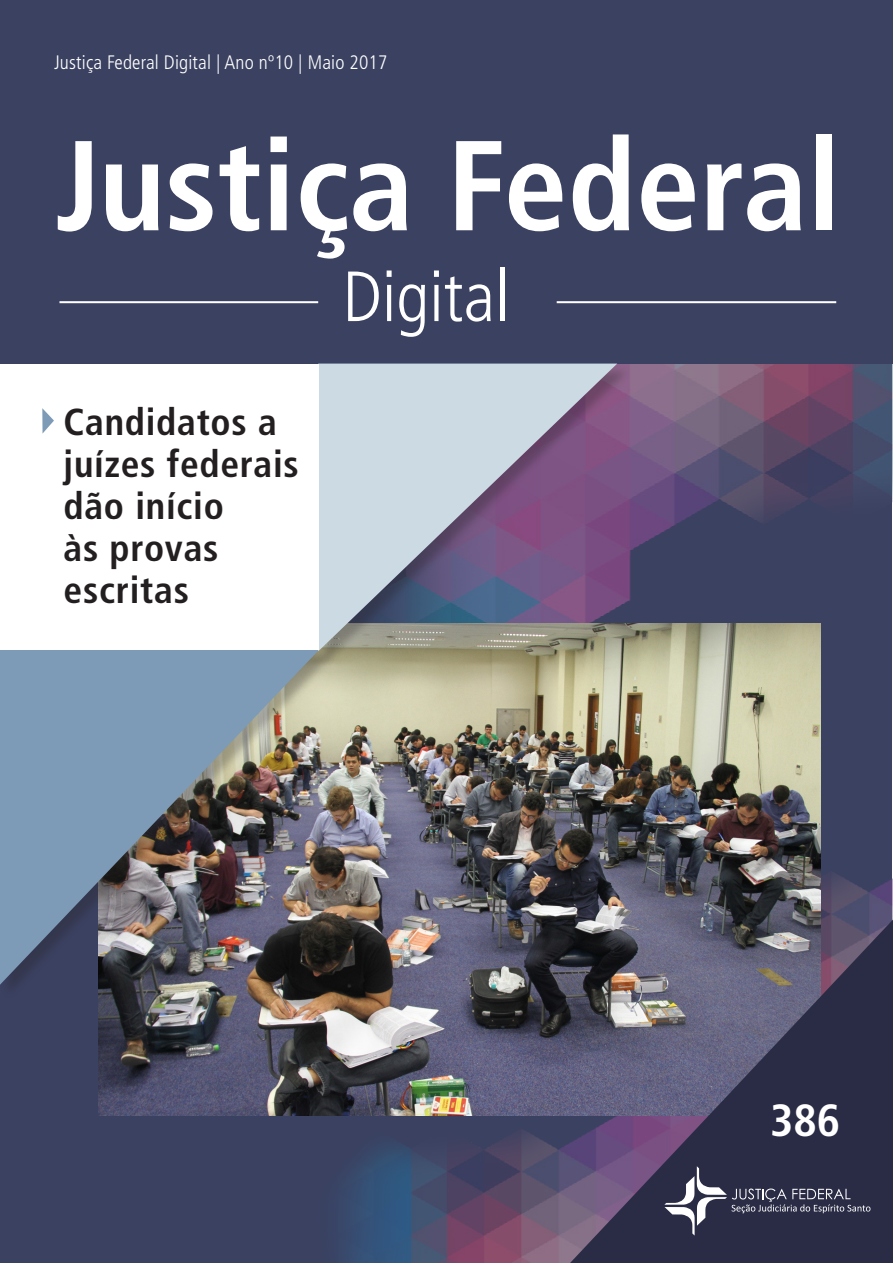
<style>
.page{position:relative;width:893px;height:1263px;background:#fff}
.page>*{position:absolute;margin:0;border:0;box-sizing:border-box;transform-origin:0 0}
.t1{font:condensed 127.65px "Frutiger 67 Bold";color:#fff}
.t2{font:condensed 70.95px "Frutiger 47 Light";color:#fff}
.t3{font:condensed 45px "Frutiger 67 Bold";color:#fff}
.texto_padrão{font:condensed 37.5px/42px "Frutiger 67 Bold";letter-spacing:.02em;color:#231f20}
.t4{font:condensed 19.5px "Frutiger 47 Light";letter-spacing:.01em;color:#fff}
</style>
<div class="page">
<img style="left:98px;top:623px;width:723px;height:493px">
<div style="left:0;top:1116px;width:731px;height:147px;background:#3b4161"></div>
<div style="left:821px;top:578px;width:71px;height:550px;background:#3b4161"></div>
<div style="left:0;top:700px;width:98px;height:550px;background:#3b4161"></div>
<img style="left:821px;top:874px;width:72px;height:45px">
<img style="left:344px;top:1132px;width:226px;height:131px">
<img style="left:633px;top:364px;width:260px;height:259px">
<div style="left:0;top:0;width:893px;height:364px;background:#3b4161"></div>
<hr style="left:59px;top:301px;width:259px;height:2px;background:#fff">
<hr style="left:557px;top:301px;width:279px;height:2px;background:#fff">
<svg style="left:570px;top:919px;width:323px;height:344px;background:#4d4a63"></svg>
<svg style="left:664px;top:1166px;width:206px;height:69px;background:#414359"></svg>
<div style="left:0;top:647px;width:337px;height:353px;background:#231f20;opacity:.3"></div>
<img style="left:0;top:649px;width:322px;height:336px">
<div style="left:318px;top:364px;width:315px;height:303px;background:#231f20;opacity:.3"></div>
<svg style="left:318px;top:364px;width:299px;height:287px;background:#a09cb1"></svg>
<div style="left:0;top:364px;width:318px;height:285px;background:#fff"></div>
<svg style="left:42px;top:408px;width:12px;height:26px"></svg>
<p class="t4" style="left:54px;top:51px;width:335px">Justiça Federal Digital | Ano nº10 | Maio 2017</p>
<p class="t1" style="left:55px;top:110px;width:787px">Justiça Federal</p>
<p class="t2" style="left:342px;top:256px;width:168px">Digital</p>
<p class="texto_padrão" style="left:64px;top:401px;width:237px">Candidatos a juízes federais dão início<br>às provas escritas</p>
<p class="t3" style="left:770px;top:1094px;width:72px">386</p>
</div>
